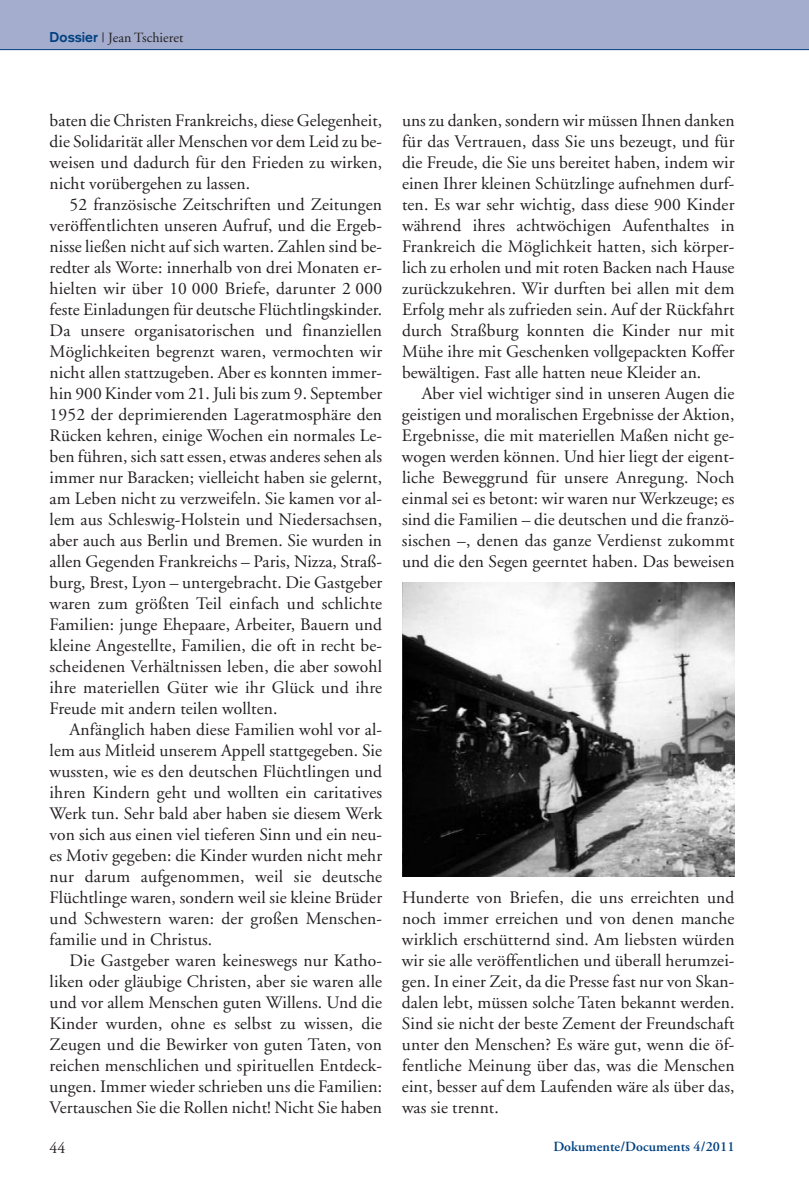
<style>
.page{position:relative;width:809px;height:1191px;background:#fff}
.page>*{position:absolute;margin:0;border:0;box-sizing:border-box;transform-origin:0 0}
.t1{font:17.5px/21px "Adobe Garamond";letter-spacing:.005em;color:#231f20;text-align:justify}
.t2{font:15.75px "Adobe Garamond";color:#231f20}
.t3{font:600 14px "Adobe Garamond";letter-spacing:.005em;color:#014181}
.t4{font:14px "Adobe Garamond";letter-spacing:.005em;color:#231f20}
.s1{font-family:"Akzidenz Grotesk";font-weight:700;color:#014181}
</style>
<div class="page">
<div style="left:0;top:0;width:809px;height:50px;background:#a4adcd"></div>
<hr style="left:0;top:49px;width:809px;height:1px;background:#014181">
<img style="left:402px;top:582px;width:332px;height:294px">
<p class="t4" style="left:50px;top:32px;width:135px"><span class="s1">Dossier</span> | Jean Tschieret</p>
<p class="t1" style="left:50px;top:111px;width:334px">baten die Christen Frankreichs, diese Gelegenheit, die Solidarität aller Menschen vor dem Leid zu be&shy;weisen und dadurch für den Frieden zu wirken, nicht vorübergehen zu lassen.</p>
<p class="t1" style="left:50px;top:195px;width:334px;text-indent:20px">52 französische Zeitschriften und Zeitungen veröffentlichten unseren Aufruf, und die Ergeb&shy;nisse ließen nicht auf sich warten. Zahlen sind be&shy;redter als Worte: innerhalb von drei Monaten er&shy;hielten wir über 10 000 Briefe, darunter 2 000 feste Einladungen für deutsche Flüchtlingskinder.<br>Da unsere organisatorischen und finanziellen Möglichkeiten begrenzt waren, vermochten wir nicht allen stattzugeben. Aber es konnten immer&shy;hin 900 Kinder vom 21. Juli bis zum 9. September 1952 der deprimierenden Lageratmosphäre den Rücken kehren, einige Wochen ein normales Le&shy;ben führen, sich satt essen, etwas anderes sehen als immer nur Baracken; vielleicht haben sie gelernt, am Leben nicht zu verzweifeln. Sie kamen vor al&shy;lem aus Schleswig-Holstein und Niedersachsen, aber auch aus Berlin und Bremen. Sie wurden in allen Gegenden Frankreichs – Paris, Nizza, Straß&shy;burg, Brest, Lyon – untergebracht. Die Gastgeber waren zum größten Teil einfach und schlichte Familien: junge Ehepaare, Arbeiter, Bauern und kleine Angestellte, Familien, die oft in recht be&shy;scheidenen Verhältnissen leben, die aber sowohl ihre materiellen Güter wie ihr Glück und ihre Freude mit andern teilen wollten.</p>
<p class="t1" style="left:50px;top:720px;width:334px;text-indent:20px">Anfänglich haben diese Familien wohl vor al&shy;lem aus Mitleid unserem Appell stattgegeben. Sie wussten, wie es den deutschen Flüchtlingen und ihren Kindern geht und wollten ein caritatives Werk tun. Sehr bald aber haben sie diesem Werk von sich aus einen viel tieferen Sinn und ein neu&shy;es Motiv gegeben: die Kinder wurden nicht mehr nur darum aufgenommen, weil sie deutsche Flüchtlinge waren, sondern weil sie kleine Brüder und Schwestern waren: der großen Menschen&shy;familie und in Christus.</p>
<p class="t1" style="left:50px;top:951px;width:334px;text-indent:20px">Die Gastgeber waren keineswegs nur Katho&shy;liken oder gläubige Christen, aber sie waren alle und vor allem Menschen guten Willens. Und die Kinder wurden, ohne es selbst zu wissen, die Zeugen und die Bewirker von guten Taten, von reichen menschlichen und spirituellen Entdeck&shy;ungen. Immer wieder schrieben uns die Familien:<br>Vertauschen Sie die Rollen nicht! Nicht Sie haben</p>
<p class="t1" style="left:402px;top:111px;width:334px">uns zu danken, sondern wir müssen Ihnen danken für das Vertrauen, dass Sie uns bezeugt, und für die Freude, die Sie uns bereitet haben, indem wir einen Ihrer kleinen Schützlinge aufnehmen durf&shy;ten. Es war sehr wichtig, dass diese 900 Kinder während ihres achtwöchigen Aufenthaltes in Frankreich die Möglichkeit hatten, sich körper&shy;lich zu erholen und mit roten Backen nach Hause zurückzukehren. Wir durften bei allen mit dem Erfolg mehr als zufrieden sein. Auf der Rückfahrt durch Straßburg konnten die Kinder nur mit Mühe ihre mit Geschenken vollgepackten Koffer bewältigen. Fast alle hatten neue Kleider an.</p>
<p class="t1" style="left:402px;top:384px;width:334px;text-indent:20px">Aber viel wichtiger sind in unseren Augen die geistigen und moralischen Ergebnisse der Aktion, Ergebnisse, die mit materiellen Maßen nicht ge&shy;wogen werden können. Und hier liegt der eigent&shy;liche Beweggrund für unsere Anregung. Noch einmal sei es betont: wir waren nur Werkzeuge; es sind die Familien – die deutschen und die franzö&shy;sischen –, denen das ganze Verdienst zukommt und die den Segen geerntet haben. Das beweisen</p>
<p class="t1" style="left:402px;top:888px;width:334px">Hunderte von Briefen, die uns erreichten und noch immer erreichen und von denen manche wirklich erschütternd sind. Am liebsten würden wir sie alle veröffentlichen und überall herumzei&shy;gen. In einer Zeit, da die Presse fast nur von Skan&shy;dalen lebt, müssen solche Taten bekannt werden.<br>Sind sie nicht der beste Zement der Freundschaft unter den Menschen? Es wäre gut, wenn die öf&shy;fentliche Meinung über das, was die Menschen eint, besser auf dem Laufenden wäre als über das, was sie trennt.</p>
<p class="t2" style="left:50px;top:1141px;width:17px">44</p>
<p class="t3" style="left:553px;top:1141px;width:183px">Dokumente/Documents 4/2011</p>
</div>
